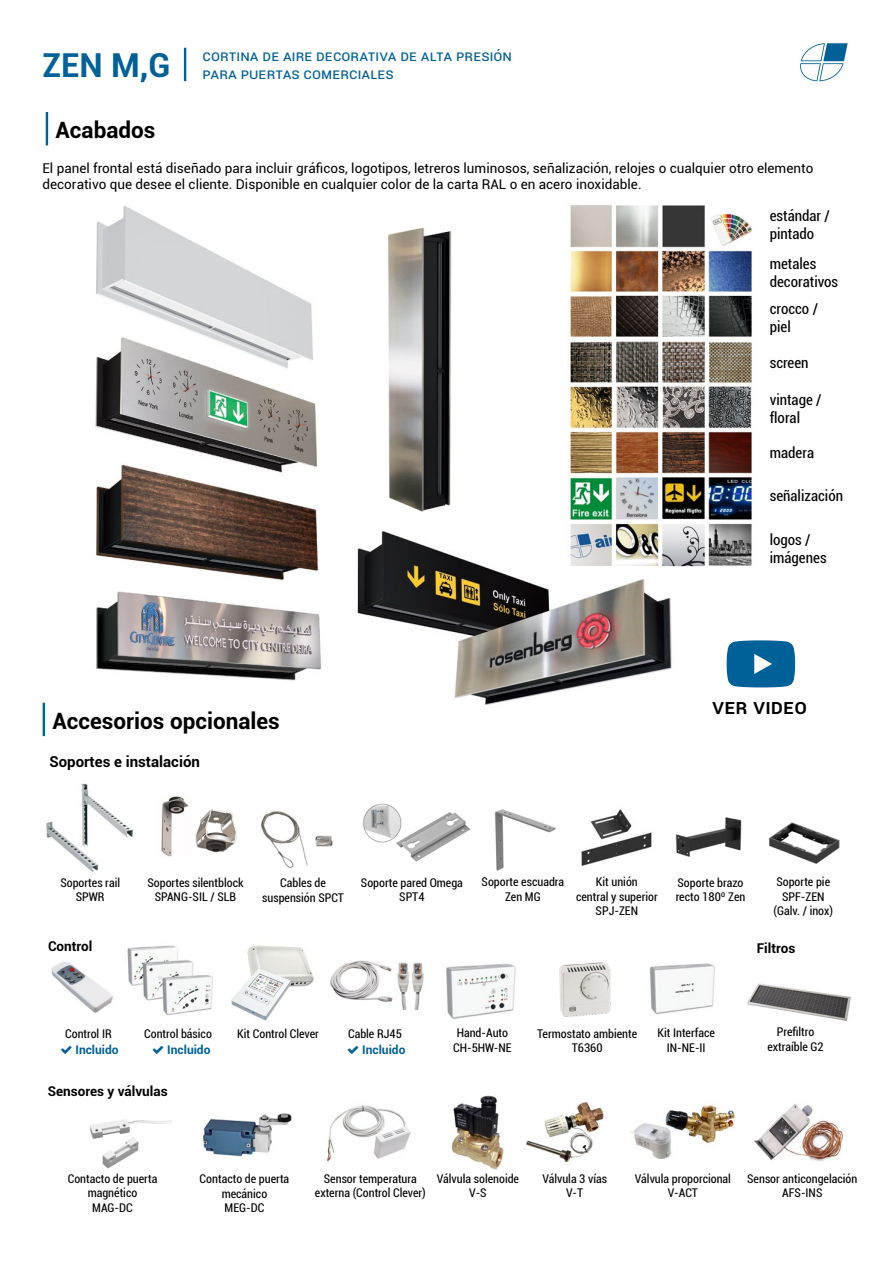
<style>
.page{position:relative;width:893px;height:1263px;background:#fff}
.page>*{position:absolute;margin:0;border:0;box-sizing:border-box;transform-origin:0 0}
.t1{font:700 33px "Roboto";color:#006098}
.t2{font:700 22.5px "Roboto";color:#000}
.t3{font:500 21px "Roboto";color:#000}
.t4{font:condensed 15px/18px "Roboto";color:#000}
.t5{font:15px/18px "Roboto";color:#006098}
.t6{font:700 15px "Roboto";color:#000}
.t7{font:13.5px/16.2px "Roboto";color:#000}
.t8{font:700 13.5px "Roboto";color:#000}
.t9{font:condensed 12px/14.4px "Roboto";color:#000;text-align:center}
.t10{font:700 12px "Roboto";color:#006098}
</style>
<div class="page">
<svg style="left:800px;top:43px;width:48px;height:38px"></svg>
<hr style="left:43px;top:703px;width:2px;height:33px;background:#006098">
<img style="left:261px;top:811px;width:72px;height:57px">
<img style="left:46px;top:783px;width:87px;height:89px">
<img style="left:161px;top:796px;width:27px;height:61px">
<img style="left:188px;top:805px;width:49px;height:48px">
<img style="left:649px;top:963px;width:66px;height:52px">
<img style="left:51px;top:962px;width:62px;height:50px">
<img style="left:127px;top:945px;width:86px;height:70px">
<img style="left:559px;top:962px;width:52px;height:55px">
<img style="left:231px;top:945px;width:83px;height:76px">
<img style="left:330px;top:960px;width:94px;height:50px">
<img style="left:327px;top:1105px;width:84px;height:57px">
<img style="left:357px;top:531px;width:315px;height:174px">
<img style="left:388px;top:227px;width:64px;height:285px">
<img style="left:95px;top:206px;width:227px;height:475px">
<img style="left:566px;top:205px;width:187px;height:364px">
<hr style="left:46px;top:112px;width:2px;height:33px;background:#006098">
<img style="left:675px;top:817px;width:67px;height:40px">
<img style="left:363px;top:803px;width:108px;height:59px">
<img style="left:495px;top:809px;width:61px;height:62px">
<img style="left:581px;top:809px;width:71px;height:57px">
<img style="left:769px;top:822px;width:70px;height:42px">
<svg style="left:727px;top:640px;width:68px;height:47px;background:#1c71a3"></svg>
<img style="left:754px;top:1104px;width:90px;height:57px">
<img style="left:90px;top:1119px;width:81px;height:50px">
<img style="left:203px;top:1113px;width:89px;height:44px">
<img style="left:451px;top:1095px;width:53px;height:74px">
<img style="left:526px;top:1103px;width:78px;height:59px">
<img style="left:631px;top:1105px;width:104px;height:54px">
<img style="left:747px;top:983px;width:105px;height:38px">
<hr style="left:184px;top:48px;width:2px;height:33px;background:#006098">
<img style="left:446px;top:963px;width:70px;height:56px">
<h1 class="t1" style="left:43px;top:42px;width:129px">ZEN M,G</h1>
<p class="t5" style="left:203px;top:46px;width:311px">Cortina de aire decorativa de alta presión para puertas comerciales</p>
<h2 class="t2" style="left:56px;top:114px;width:101px">Acabados</h2>
<p class="t7" style="left:42px;top:159px;width:772px">El panel frontal está diseñado para incluir gráficos, logotipos, letreros luminosos, señalización, relojes o cualquier otro elemento decorativo que desee el cliente. Disponible en cualquier color de la carta RAL o en acero inoxidable.</p>
<p class="t4" style="left:770px;top:206px;width:62px">estándar / pintado</p>
<p class="t4" style="left:770px;top:255px;width:70px">metales decorativos</p>
<p class="t4" style="left:770px;top:299px;width:50px">crocco / piel</p>
<p class="t4" style="left:770px;top:353px;width:40px">screen</p>
<p class="t4" style="left:770px;top:390px;width:53px">vintage / floral</p>
<p class="t4" style="left:770px;top:443px;width:46px">madera</p>
<p class="t4" style="left:770px;top:486px;width:75px">señalización</p>
<p class="t4" style="left:770px;top:530px;width:58px">logos / imágenes</p>
<h2 class="t2" style="left:53px;top:706px;width:229px">Accesorios opcionales</h2>
<p class="t6" style="left:50px;top:751px;width:152px">Soportes e instalación</p>
<h3 class="t3" style="left:712px;top:691px;width:96px">VER VIDEO</h3>
<p class="t9" style="left:60px;top:875px;width:61px">Soportes rail<br>SPWR</p>
<p class="t9" style="left:147px;top:875px;width:98px">Soportes silentblock<br>SPANG-SIL / SLB</p>
<p class="t9" style="left:262px;top:875px;width:83px">Cables de suspensión SPCT</p>
<p class="t8" style="left:48px;top:936px;width:46px">Control</p>
<p class="t9" style="left:361px;top:875px;width:104px">Soporte pared Omega<br>SPT4</p>
<p class="t9" style="left:482px;top:874px;width:84px">Soporte escuadra<br>Zen MG</p>
<p class="t9" style="left:576px;top:874px;width:83px">Kit unión<br>central y superior<br>SPJ-ZEN</p>
<p class="t9" style="left:676px;top:875px;width:71px;text-align:left">Soporte brazo recto 180º Zen</p>
<p class="t9" style="left:774px;top:874px;width:61px">Soporte pie<br>SPF-ZEN (Galv. / inox)</p>
<p class="t8" style="left:757px;top:939px;width:40px">Filtros</p>
<p class="t9" style="left:453px;top:1025px;width:60px">Hand-Auto<br>CH-5HW-NE</p>
<p class="t9" style="left:348px;top:1026px;width:55px">Cable RJ45</p>
<p class="t9" style="left:657px;top:1025px;width:59px">Kit Interface<br>IN-NE-II</p>
<p class="t9" style="left:65px;top:1026px;width:48px">Control IR</p>
<p class="t9" style="left:144px;top:1026px;width:69px">Control básico</p>
<p class="t9" style="left:237px;top:1026px;width:83px">Kit Control Clever</p>
<p class="t9" style="left:537px;top:1026px;width:102px">Termostato ambiente<br>T6360</p>
<p class="t10" style="left:75px;top:1041px;width:45px">Incluido</p>
<p class="t10" style="left:167px;top:1041px;width:45px">Incluido</p>
<p class="t10" style="left:362px;top:1041px;width:45px">Incluido</p>
<p class="t8" style="left:48px;top:1081px;width:121px">Sensores y válvulas</p>
<p class="t9" style="left:767px;top:1024px;width:58px">Prefiltro extraíble G2</p>
<p class="t9" style="left:68px;top:1171px;width:91px">Contacto de puerta magnético<br>MAG-DC</p>
<p class="t9" style="left:200px;top:1171px;width:91px">Contacto de puerta mecánico<br>MEG-DC</p>
<p class="t9" style="left:437px;top:1171px;width:84px">Válvula solenoide<br>V-S</p>
<p class="t9" style="left:542px;top:1171px;width:66px">Válvula 3 vías<br>V-T</p>
<p class="t9" style="left:635px;top:1171px;width:98px">Válvula proporcional<br>V-ACT</p>
<p class="t9" style="left:315px;top:1171px;width:112px">Sensor temperatura externa (Control Clever)</p>
<p class="t9" style="left:747px;top:1171px;width:112px">Sensor anticongelación<br>AFS-INS</p>
</div>
